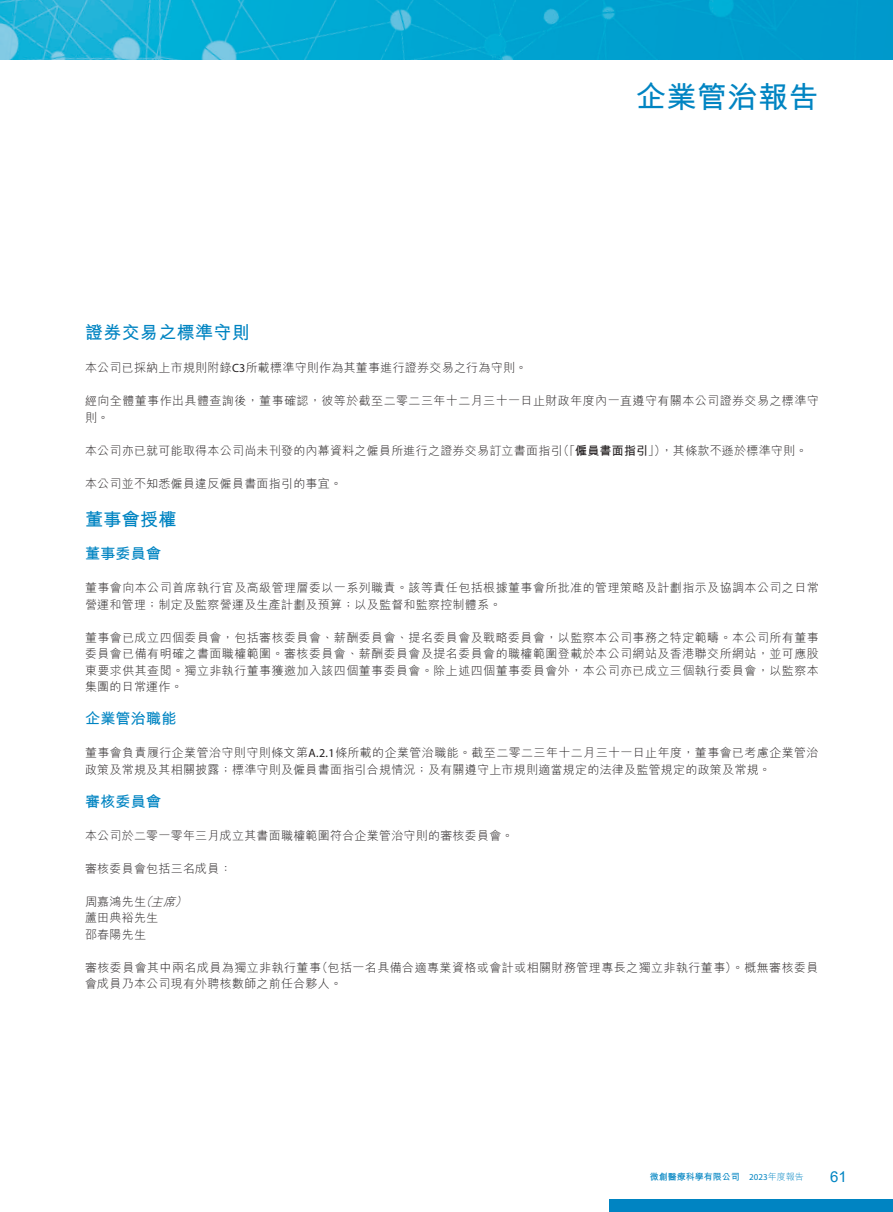
<style>
.page{position:relative;width:893px;height:1212px;background:#fff}
.page>*{position:absolute;margin:0;border:0;box-sizing:border-box;transform-origin:0 0}
.t1{font:700 30px "M Hei HK";letter-spacing:.02em;color:#0084c2}
.t2{font:700 18px "M Hei HK";letter-spacing:.02em;color:#0084c2}
.t3{font:700 15px "M Hei HK";letter-spacing:.02em;color:#0084c2}
.t4{font:15px "Arial";color:#0084c2}
.t5{font:300 12px/16.5px "M Hei HK";letter-spacing:.02em;color:#231f20}
.t6{font:700 9px "M Hei HK";color:#0084c2}
.s1{font-family:"Myriad Pro";font-weight:400}
.s2{font-weight:700}
.s3{font-style:italic}
.s4{font-weight:300}
</style>
<div class="page">
<img style="left:0;top:0;width:893px;height:60px">
<div style="left:609px;top:1199px;width:284px;height:13px;background:#0084c2"></div>
<h1 class="t1" style="left:636px;top:75px;width:184px">企業管治報告</h1>
<h2 class="t2" style="left:85px;top:320px;width:166px">證券交易之標準守則</h2>
<p class="t5" style="left:85px;top:359px;width:444px">本公司已採納上市規則附錄<span class="s1">C3</span>所載標準守則作為其董事進行證券交易之行為守則。</p>
<p class="t5" style="left:85px;top:392px;width:735px">經向全體董事作出具體查詢後，董事確認，彼等於截至二零二三年十二月三十一日止財政年度內一直遵守有關本公司證券交易之標準守則。</p>
<p class="t5" style="left:85px;top:442px;width:724px">本公司亦已就可能取得本公司尚未刊發的內幕資料之僱員所進行之證券交易訂立書面指引（「<span class="s2">僱員書面指引</span>」），其條款不遜於標準守則。</p>
<p class="t5" style="left:85px;top:475px;width:259px">本公司並不知悉僱員違反僱員書面指引的事宜。</p>
<h2 class="t2" style="left:85px;top:506px;width:93px">董事會授權</h2>
<p class="t3" style="left:85px;top:543px;width:78px">董事委員會</p>
<p class="t5" style="left:85px;top:579px;width:735px">董事會向本公司首席執行官及高級管理層委以一系列職責。該等責任包括根據董事會所批准的管理策略及計劃指示及協調本公司之日常營運和管理；制定及監察營運及生產計劃及預算；以及監督和監察控制體系。</p>
<p class="t5" style="left:85px;top:628px;width:735px;text-align:justify">董事會已成立四個委員會，包括審核委員會、薪酬委員會、提名委員會及戰略委員會，以監察本公司事務之特定範疇。本公司所有董事委員會已備有明確之書面職權範圍。審核委員會、薪酬委員會及提名委員會的職權範圍登載於本公司網站及香港聯交所網站，並可應股東要求供其查閱。獨立非執行董事獲邀加入該四個董事委員會。除上述四個董事委員會外，本公司亦已成立三個執行委員會，以監察本集團的日常運作。</p>
<p class="t3" style="left:85px;top:708px;width:93px">企業管治職能</p>
<p class="t5" style="left:85px;top:744px;width:735px">董事會負責履行企業管治守則守則條文第<span class="s1">A.2.1</span>條所載的企業管治職能。截至二零二三年十二月三十一日止年度，董事會已考慮企業管治政策及常規及其相關披露；標準守則及僱員書面指引合規情況；及有關遵守上市規則適當規定的法律及監管規定的政策及常規。</p>
<p class="t3" style="left:85px;top:790px;width:78px">審核委員會</p>
<p class="t5" style="left:85px;top:826px;width:430px">本公司於二零一零年三月成立其書面職權範圍符合企業管治守則的審核委員會。</p>
<p class="t5" style="left:85px;top:859px;width:148px">審核委員會包括三名成員：</p>
<p class="t5" style="left:85px;top:892px;width:107px">周嘉鴻先生<span class="s3">（主席）</span>蘆田典裕先生<br>邵春陽先生</p>
<p class="t5" style="left:85px;top:958px;width:735px">審核委員會其中兩名成員為獨立非執行董事（包括一名具備合適專業資格或會計或相關財務管理專長之獨立非執行董事）。概無審核委員會成員乃本公司現有外聘核數師之前任合夥人。</p>
<p class="t6" style="left:650px;top:1170px;width:156px">微創醫療科學有限公司 <span class="s1">2023</span><span class="s4">年度報告</span></p>
<p class="t4" style="left:830px;top:1166px;width:18px">61</p>
</div>
